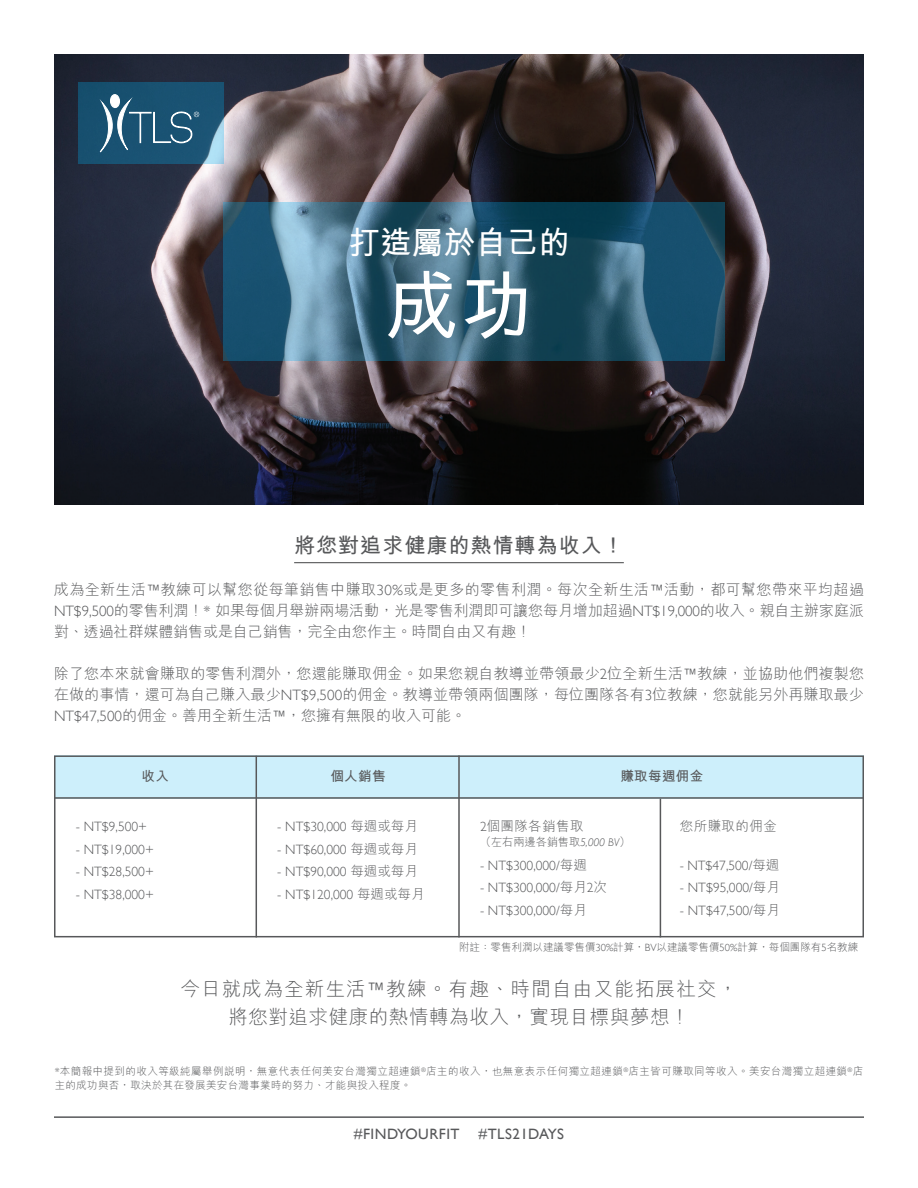
<style>
.page{position:relative;width:918px;height:1188px;background:#fff}
.page>*{position:absolute;margin:0;border:0;box-sizing:border-box;transform-origin:0 0}
.t1{font:700 75px "Hei TASC";color:#fff}
.t2{font:700 31.65px "Hei TASC";color:#fff}
.t3{font:700 21px "Hei TASC";letter-spacing:.05em;color:#57585a}
.t4{font:300 19.5px/28.5px "Hei TASC";letter-spacing:.045em;color:#57585a;text-align:center}
.t5{font:300 15px/21px "Hei TASC";letter-spacing:-.005em;color:#57585a;text-align:justify}
.t6{font:15px "Gill Sans";letter-spacing:.03em;color:#57585a}
.t7{font:300 13.5px "Gill Sans";color:#57585a}
.t8{font:300 13.5px "Hei TASC";letter-spacing:.03em;color:#57585a}
.t9{font:700 13.5px "Hei TASC";letter-spacing:.03em;color:#57585a}
.t10{font:300 11.25px "Hei TASC";letter-spacing:-.01em;color:#57585a}
.t11{font:300 10.5px/13.5px "Hei TASC";letter-spacing:.045em;color:#57585a}
.t12{font:300 10.5px "Hei TASC";color:#57585a}
.s1{font-family:"Gill Sans"}
.s2{font-family:"Hei TASC"}
.s3{font-family:"Gill Sans";font-style:italic}
</style>
<div class="page">
<img style="left:54px;top:54px;width:810px;height:450px">
<svg style="left:223px;top:202px;width:502px;height:158px;background:#34627a"></svg>
<hr style="left:294px;top:562px;width:330px;height:1px;background:#57585a">
<div style="left:54px;top:755px;width:810px;height:44px;background:#cdeffb"></div>
<div style="left:54px;top:755px;width:810px;height:182px;border:2px solid #57585a"></div>
<hr style="left:458px;top:755px;width:2px;height:182px;background:#57585a">
<hr style="left:256px;top:756px;width:1px;height:181px;background:#57585a">
<hr style="left:660px;top:799px;width:1px;height:138px;background:#57585a">
<hr style="left:54px;top:797px;width:810px;height:2px;background:#57585a">
<hr style="left:54px;top:1116px;width:810px;height:2px;background:#57585a">
<svg style="left:78px;top:82px;width:145px;height:82px;background:#275e7d"></svg>
<div style="left:110px;top:94px;width:10px;height:14px;background:#fff;border-radius:50%"></div>
<div style="left:110px;top:94px;width:10px;height:14px;border:1px solid #fff;border-radius:50%"></div>
<svg style="left:88px;top:100px;width:111px;height:66px;background:#30627e"></svg>
<p class="t2" style="left:349px;top:219px;width:223px">打造屬於自己的</p>
<p class="t1" style="left:384px;top:251px;width:151px">成功</p>
<p class="t3" style="left:294px;top:530px;width:331px">將您對追求健康的熱情轉為收入！</p>
<p class="t5" style="left:54px;top:578px;width:812px">成為全新生活<span class="s1">™</span>教練可以幫您從每筆銷售中賺取<span class="s1">30%</span>或是更多的零售利潤。每次全新生活<span class="s1">™</span>活動，都可幫您帶來平均超過<span class="s1">NT$9,500</span>的零售利潤！<span class="s1">*</span> 如果每個月舉辦兩場活動，光是零售利潤即可讓您每月增加超過<span class="s1">NT$19,000</span>的收入。親自主辦家庭派對、透過社群媒體銷售或是自己銷售，完全由您作主。時間自由又有趣！</p>
<p class="t5" style="left:54px;top:662px;width:812px">除了您本來就會賺取的零售利潤外，您還能賺取佣金。如果您親自教導並帶領最少<span class="s1">2</span>位全新生活<span class="s1">™</span>教練，並協助他們複製您在做的事情，還可為自己賺入最少<span class="s1">NT$9,500</span>的佣金。教導並帶領兩個團隊，每位團隊各有<span class="s1">3</span>位教練，您就能另外再賺取最少<span class="s1">NT$47,500</span>的佣金。善用全新生活<span class="s1">™</span>，您擁有無限的收入可能。</p>
<p class="t9" style="left:141px;top:766px;width:29px">收入</p>
<p class="t9" style="left:330px;top:766px;width:57px">個人銷售</p>
<p class="t7" style="left:76px;top:816px;width:73px">- NT$9,500+</p>
<p class="t7" style="left:76px;top:839px;width:80px">- NT$19,000+</p>
<p class="t7" style="left:76px;top:861px;width:80px">- NT$28,500+</p>
<p class="t7" style="left:76px;top:884px;width:80px">- NT$38,000+</p>
<p class="t7" style="left:277px;top:816px;width:142px">- NT$30,000 <span class="s2">每週或每月</span></p>
<p class="t7" style="left:277px;top:839px;width:142px">- NT$60,000 <span class="s2">每週或每月</span></p>
<p class="t7" style="left:277px;top:861px;width:142px">- NT$90,000 <span class="s2">每週或每月</span></p>
<p class="t7" style="left:277px;top:884px;width:149px">- NT$120,000 <span class="s2">每週或每月</span></p>
<p class="t9" style="left:620px;top:766px;width:85px">賺取每週佣金</p>
<p class="t8" style="left:480px;top:817px;width:105px"><span class="s1">2</span>個團隊各銷售取</p>
<p class="t10" style="left:480px;top:834px;width:152px">（左右兩邊各銷售取<span class="s3">5,000 BV</span>）</p>
<p class="t7" style="left:480px;top:855px;width:108px">- NT$300,000/<span class="s2">每週</span></p>
<p class="t7" style="left:480px;top:877px;width:129px">- NT$300,000/<span class="s2">每月</span>2<span class="s2">次</span></p>
<p class="t7" style="left:480px;top:900px;width:108px">- NT$300,000/<span class="s2">每月</span></p>
<p class="t8" style="left:680px;top:817px;width:98px">您所賺取的佣金</p>
<p class="t7" style="left:680px;top:855px;width:101px">- NT$47,500/<span class="s2">每週</span></p>
<p class="t7" style="left:680px;top:877px;width:102px">- NT$95,000/<span class="s2">每月</span></p>
<p class="t7" style="left:680px;top:900px;width:102px">- NT$47,500/<span class="s2">每月</span></p>
<p class="t12" style="left:459px;top:940px;width:401px">附註：零售利潤以建議零售價<span class="s1">30%</span>計算，<span class="s1">BV</span>以建議零售價<span class="s1">50%</span>計算，每個團隊有<span class="s1">5</span>名教練</p>
<p class="t4" style="left:180px;top:973px;width:559px">今日就成為全新生活<span class="s1">™</span>教練。有趣、時間自由又能拓展社交，將您對追求健康的熱情轉為收入，實現目標與夢想！</p>
<p class="t11" style="left:55px;top:1064px;width:810px"><span class="s1">*</span>本簡報中提到的收入等級純屬舉例說明，無意代表任何美安台灣獨立超連鎖<sup>®</sup>店主的收入，也無意表示任何獨立超連鎖<sup>®</sup>店主皆可賺取同等收入。美安台灣獨立超連鎖<sup>®</sup>店主的成功與否，取決於其在發展美安台灣事業時的努力、才能與投入程度。</p>
<p class="t6" style="left:354px;top:1126px;width:107px">#FINDYOURFIT</p>
<p class="t6" style="left:479px;top:1126px;width:87px">#TLS21DAYS</p>
</div>
